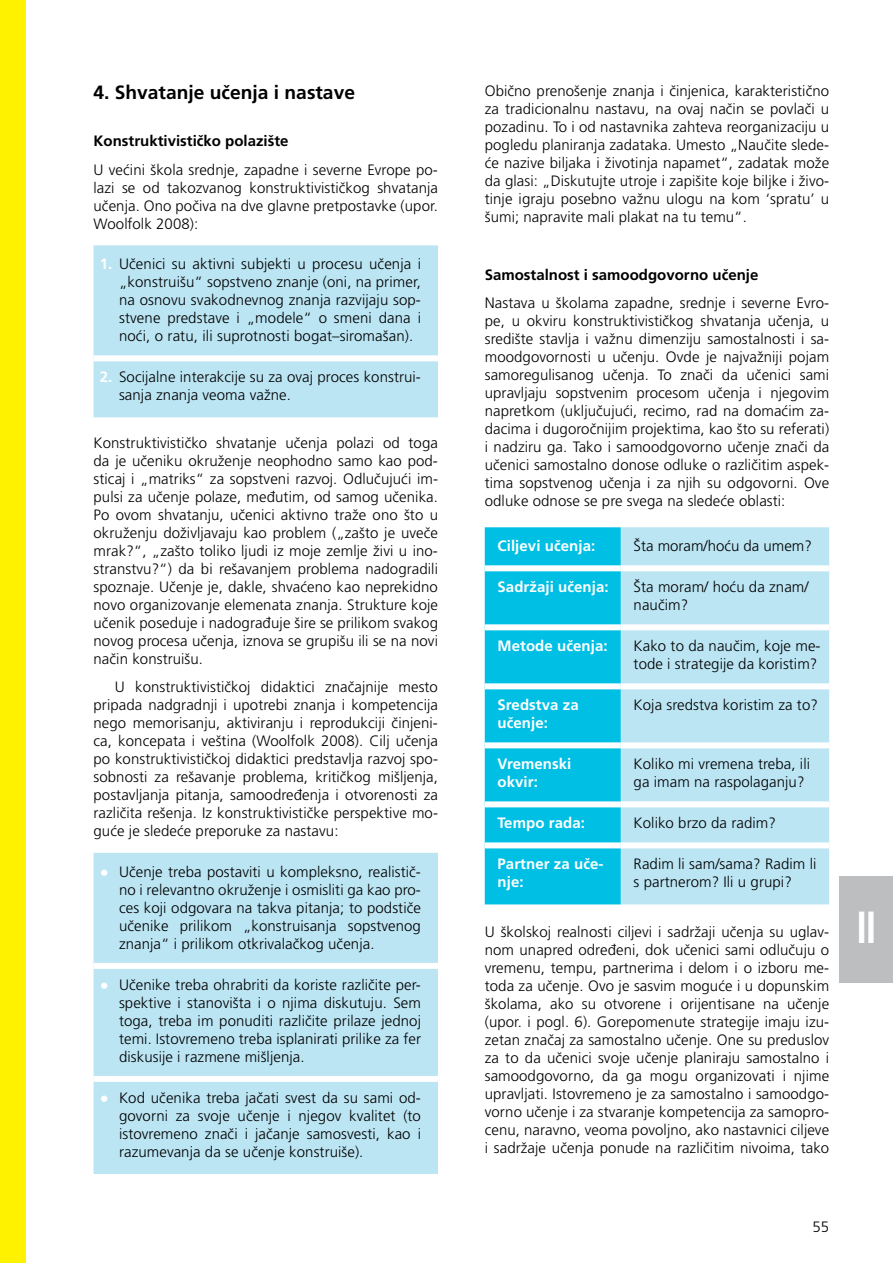
<style>
.page{position:relative;width:893px;height:1263px;background:#fff}
.page>*{position:absolute;margin:0;border:0;box-sizing:border-box;transform-origin:0 0}
.t1{font:700 condensed 45px "Frutiger";color:#fff;scale:.9 1}
.t2{font:700 19.2px "Frutiger LT Pro";color:#000}
.t3{font:300 15px/18px "Frutiger LT Pro";letter-spacing:.005em;color:#000;text-align:justify}
.t4{font:700 15px/18px "Frutiger LT Pro";letter-spacing:.005em;color:#fff}
.t5{font:700 15px "Frutiger LT Pro";color:#000}
.s1{font-weight:700;color:#fff}
.s2{font-weight:700;font-size:18px;color:#fff}
</style>
<div class="page">
<div style="left:0;top:0;width:26px;height:1263px;background:#fff200"></div>
<div style="left:94px;top:245px;width:344px;height:172px;background:#bce5f4"></div>
<div style="left:94px;top:355px;width:25px;height:6px;background:#fff"></div>
<div style="left:119px;top:355px;width:319px;height:6px;background:#fff"></div>
<div style="left:94px;top:853px;width:344px;height:321px;background:#bce5f4"></div>
<div style="left:94px;top:963px;width:25px;height:6px;background:#fff"></div>
<div style="left:119px;top:963px;width:319px;height:6px;background:#fff"></div>
<div style="left:94px;top:1076px;width:25px;height:6px;background:#fff"></div>
<div style="left:119px;top:1076px;width:319px;height:6px;background:#fff"></div>
<div style="left:840px;top:876px;width:53px;height:106px;background:#bcbec0"></div>
<div style="left:485px;top:527px;width:136px;height:377px;background:#00bfe4"></div>
<div style="left:621px;top:527px;width:208px;height:377px;background:#bce5f4"></div>
<div style="left:485px;top:565px;width:136px;height:6px;background:#fff"></div>
<div style="left:621px;top:565px;width:208px;height:6px;background:#fff"></div>
<div style="left:485px;top:624px;width:136px;height:6px;background:#fff"></div>
<div style="left:621px;top:624px;width:208px;height:6px;background:#fff"></div>
<div style="left:485px;top:683px;width:136px;height:6px;background:#fff"></div>
<div style="left:621px;top:683px;width:208px;height:6px;background:#fff"></div>
<div style="left:485px;top:742px;width:136px;height:6px;background:#fff"></div>
<div style="left:621px;top:742px;width:208px;height:6px;background:#fff"></div>
<div style="left:485px;top:801px;width:136px;height:6px;background:#fff"></div>
<div style="left:621px;top:801px;width:208px;height:6px;background:#fff"></div>
<div style="left:485px;top:842px;width:136px;height:6px;background:#fff"></div>
<div style="left:621px;top:842px;width:208px;height:6px;background:#fff"></div>
<p class="t2" style="left:94px;top:81px;width:263px">4. Shvatanje učenja i nastave</p>
<p class="t5" style="left:94px;top:132px;width:197px">Konstruktivističko polazište</p>
<p class="t3" style="left:94px;top:161px;width:346px">U većini škola srednje, zapadne i severne Evrope po&shy;lazi se od takozvanog konstruktivističkog shvatanja učenja. Ono počiva na dve glavne pretpostavke (upor.<br>Woolfolk 2008):</p>
<p class="t3" style="left:119px;top:255px;width:303px;text-indent:-19px"><span class="s1">1.</span> Učenici su aktivni subjekti u procesu učenja i „konstruišu“ sopstveno znanje (oni, na primer, na osnovu svakodnevnog znanja razvijaju sop&shy;stvene predstave i „modele“ o smeni dana i noći, o ratu, ili suprotnosti bogat–siromašan).</p>
<p class="t3" style="left:119px;top:368px;width:303px;text-indent:-19px"><span class="s1">2.</span> Socijalne interakcije su za ovaj proces konstrui&shy;sanja znanja veoma važne.</p>
<p class="t3" style="left:94px;top:433px;width:346px">Konstruktivističko shvatanje učenja polazi od toga da je učeniku okruženje neophodno samo kao pod&shy;sticaj i „matriks“ za sopstveni razvoj. Odlučujući im&shy;pulsi za učenje polaze, međutim, od samog učenika.<br>Po ovom shvatanju, učenici aktivno traže ono što u okruženju doživljavaju kao problem („zašto je uveče mrak?“, „zašto toliko ljudi iz moje zemlje živi u ino&shy;stranstvu?“) da bi rešavanjem problema nadogradili spoznaje. Učenje je, dakle, shvaćeno kao neprekidno novo organizovanje elemenata znanja. Strukture koje učenik poseduje i nadograđuje šire se prilikom svakog novog procesa učenja, iznova se grupišu ili se na novi način konstruišu.</p>
<p class="t3" style="left:94px;top:678px;width:346px;text-indent:21px">U konstruktivističkoj didaktici značajnije mesto pripada nadgradnji i upotrebi znanja i kompetencija nego memorisanju, aktiviranju i reprodukciji činjeni&shy;ca, koncepata i veština (Woolfolk 2008). Cilj učenja po konstruktivističkoj didaktici predstavlja razvoj spo&shy;sobnosti za rešavanje problema, kritičkog mišljenja, postavljanja pitanja, samoodređenja i otvorenosti za različita rešenja. Iz konstruktivističke perspektive mo&shy;guće je sledeće preporuke za nastavu:</p>
<p class="t3" style="left:119px;top:863px;width:303px;text-indent:-19px"><span class="s2">•</span> Učenje treba postaviti u kompleksno, realistič&shy;no i relevantno okruženje i osmisliti ga kao pro&shy;ces koji odgovara na takva pitanja; to podstiče učenike prilikom „konstruisanja sopstvenog znanja“ i prilikom otkrivalačkog učenja.</p>
<p class="t3" style="left:119px;top:976px;width:303px;text-indent:-19px"><span class="s2">•</span> Učenike treba ohrabriti da koriste različite per&shy;spektive i stanovišta i o njima diskutuju. Sem toga, treba im ponuditi različite prilaze jednoj temi. Istovremeno treba isplanirati prilike za fer diskusije i razmene mišljenja.</p>
<p class="t3" style="left:119px;top:1089px;width:303px;text-indent:-19px"><span class="s2">•</span> Kod učenika treba jačati svest da su sami od&shy;govorni za svoje učenje i njegov kvalitet (to istovremeno znači i jačanje samosvesti, kao i razumevanja da se učenje konstruiše).</p>
<p class="t3" style="left:485px;top:82px;width:346px">Obično prenošenje znanja i činjenica, karakteristično za tradicionalnu nastavu, na ovaj način se povlači u pozadinu. To i od nastavnika zahteva reorganizaciju u pogledu planiranja zadataka. Umesto „Naučite slede&shy;će nazive biljaka i životinja napamet“, zadatak može da glasi: „Diskutujte utroje i zapišite koje biljke i živo&shy;tinje igraju posebno važnu ulogu na kom ‘spratu’ u šumi; napravite mali plakat na tu temu“.</p>
<p class="t5" style="left:485px;top:266px;width:275px">Samostalnost i samoodgovorno učenje</p>
<p class="t3" style="left:485px;top:294px;width:346px">Nastava u školama zapadne, srednje i severne Evro&shy;pe, u okviru konstruktivističkog shvatanja učenja, u središte stavlja i važnu dimenziju samostalnosti i sa&shy;moodgovornosti u učenju. Ovde je najvažniji pojam samoregulisanog učenja. To znači da učenici sami upravljaju sopstvenim procesom učenja i njegovim napretkom (uključujući, recimo, rad na domaćim za&shy;dacima i dugoročnijim projektima, kao što su referati) i nadziru ga. Tako i samoodgovorno učenje znači da učenici samostalno donose odluke o različitim aspek&shy;tima sopstvenog učenja i za njih su odgovorni. Ove odluke odnose se pre svega na sledeće oblasti:</p>
<p class="t4" style="left:497px;top:537px;width:99px">Ciljevi učenja:</p>
<p class="t3" style="left:634px;top:537px;width:180px">Šta moram/hoću da umem?</p>
<p class="t4" style="left:497px;top:578px;width:113px">Sadržaji učenja:</p>
<p class="t3" style="left:634px;top:578px;width:177px">Šta moram/ hoću da znam/ naučim?</p>
<p class="t4" style="left:497px;top:637px;width:112px">Metode učenja:</p>
<p class="t3" style="left:634px;top:637px;width:188px">Kako to da naučim, koje me&shy;tode i strategije da koristim?</p>
<p class="t4" style="left:497px;top:696px;width:83px">Sredstva za učenje:</p>
<p class="t3" style="left:634px;top:696px;width:186px">Koja sredstva koristim za to?</p>
<p class="t4" style="left:497px;top:755px;width:75px">Vremenski okvir:</p>
<p class="t3" style="left:634px;top:755px;width:178px">Koliko mi vremena treba, ili ga imam na raspolaganju?</p>
<p class="t4" style="left:497px;top:814px;width:89px">Tempo rada:</p>
<p class="t3" style="left:634px;top:814px;width:144px">Koliko brzo da radim?</p>
<p class="t4" style="left:497px;top:855px;width:108px">Partner za uče&shy;nje:</p>
<p class="t3" style="left:634px;top:855px;width:184px">Radim li sam/sama? Radim li s partnerom? Ili u grupi?</p>
<p class="t3" style="left:485px;top:923px;width:346px">U školskoj realnosti ciljevi i sadržaji učenja su uglav&shy;nom unapred određeni, dok učenici sami odlučuju o vremenu, tempu, partnerima i delom i o izboru me&shy;toda za učenje. Ovo je sasvim moguće i u dopunskim školama, ako su otvorene i orijentisane na učenje (upor. i pogl. 6). Gorepomenute strategije imaju izu&shy;zetan značaj za samostalno učenje. One su preduslov za to da učenici svoje učenje planiraju samostalno i samoodgovorno, da ga mogu organizovati i njime upravljati. Istovremeno je za samostalno i samoodgo&shy;vorno učenje i za stvaranje kompetencija za samopro&shy;cenu, naravno, veoma povoljno, ako nastavnici ciljeve i sadržaje učenja ponude na različitim nivoima, tako</p>
<p class="t3" style="left:812px;top:1217px;width:18px">55</p>
<h1 class="t1" style="left:856px;top:900px;width:24px">II</h1>
</div>
